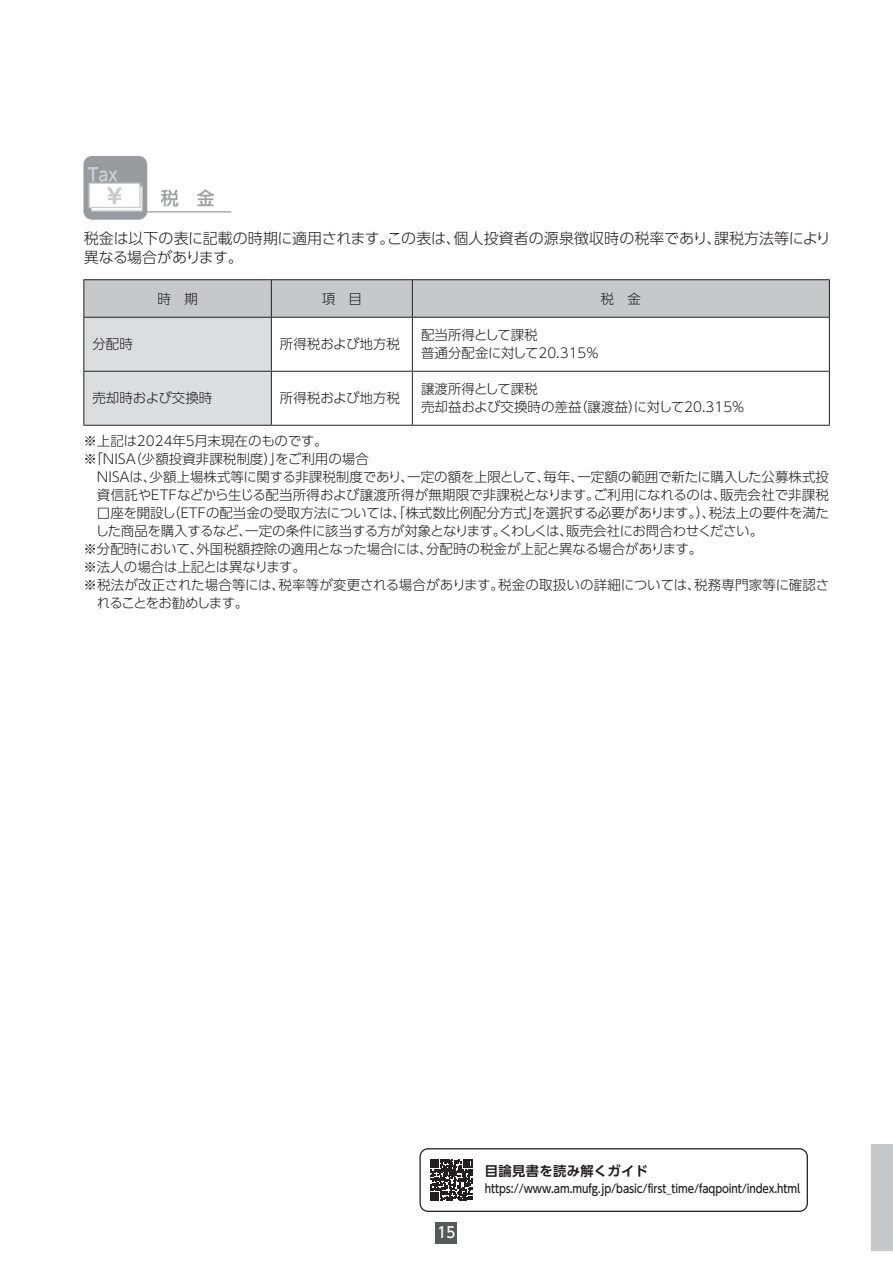
<style>
.page{position:relative;width:893px;height:1263px;background:#fff}
.page>*{position:absolute;margin:0;border:0;box-sizing:border-box;transform-origin:0 0}
.t1{font:500 18px "UD Shin Go Pro";color:#9d9fa2}
.t2{font:300 15px/18.8px "UD Shin Go Pro";color:#231f20}
.t3{font:500 15px "UD Shin Go Pro";color:#fff;scale:.9 1}
.t4{font:300 13.5px/18px "UD Shin Go Pro";color:#231f20}
.t5{font:300 13.5px "UD Shin Go Pro";letter-spacing:-.03em;color:#231f20}
.t6{font:300 13.5px "UD Shin Go Pro";letter-spacing:-.02em;color:#231f20}
.t7{font:300 13.5px "UD Shin Go Pro";letter-spacing:-.085em;color:#231f20}
.t8{font:700 13.35px "UD Shin Go Pro De";letter-spacing:.025em;color:#231f20}
.t9{font:500 11.7px "UD Shin Go Pro";letter-spacing:-.01em;color:#231f20;scale:.88 1}
</style>
<div class="page">
<div style="left:436px;top:1222px;width:21px;height:21px;background:#57585a"></div>
<hr style="left:83px;top:211px;width:148px;height:1px;background:#999b9e">
<div style="left:83px;top:156px;width:64px;height:64px;background:#999b9e;border-radius:9px"></div>
<div style="left:91px;top:187px;width:51px;height:24px;background:linear-gradient(to right,#fff,#fff)"></div>
<div style="left:91px;top:186px;width:52px;height:26px;border:1px solid #cbccce"></div>
<div style="left:89px;top:183px;width:51px;height:24px;background:#fff"></div>
<div style="left:89px;top:183px;width:51px;height:25px;border:1px solid #cbccce"></div>
<svg style="left:88px;top:167px;width:34px;height:37px"></svg>
<svg style="left:84px;top:280px;width:745px;height:145px"></svg>
<hr style="left:83px;top:279px;width:188px;height:1px;background:#231f20">
<hr style="left:83px;top:280px;width:1px;height:37px;background:#231f20">
<hr style="left:271px;top:279px;width:141px;height:1px;background:#231f20">
<hr style="left:271px;top:280px;width:1px;height:37px;background:#231f20">
<hr style="left:412px;top:279px;width:418px;height:1px;background:#231f20">
<hr style="left:412px;top:280px;width:1px;height:37px;background:#231f20">
<hr style="left:829px;top:280px;width:1px;height:37px;background:#231f20">
<hr style="left:83px;top:317px;width:188px;height:1px;background:#231f20">
<hr style="left:83px;top:318px;width:1px;height:53px;background:#231f20">
<hr style="left:271px;top:317px;width:141px;height:1px;background:#231f20">
<hr style="left:271px;top:318px;width:1px;height:53px;background:#231f20">
<hr style="left:412px;top:317px;width:418px;height:1px;background:#231f20">
<hr style="left:412px;top:318px;width:1px;height:53px;background:#231f20">
<hr style="left:829px;top:318px;width:1px;height:53px;background:#231f20">
<hr style="left:83px;top:371px;width:188px;height:1px;background:#231f20">
<hr style="left:83px;top:372px;width:1px;height:53px;background:#231f20">
<hr style="left:271px;top:371px;width:141px;height:1px;background:#231f20">
<hr style="left:271px;top:372px;width:1px;height:53px;background:#231f20">
<hr style="left:412px;top:371px;width:418px;height:1px;background:#231f20">
<hr style="left:412px;top:372px;width:1px;height:53px;background:#231f20">
<hr style="left:829px;top:372px;width:1px;height:53px;background:#231f20">
<hr style="left:83px;top:425px;width:188px;height:1px;background:#231f20">
<hr style="left:271px;top:425px;width:141px;height:1px;background:#231f20">
<hr style="left:412px;top:425px;width:418px;height:1px;background:#231f20">
<svg style="left:419px;top:1148px;width:389px;height:64px"></svg>
<div style="left:872px;top:1144px;width:21px;height:107px;background:#c7c8ca"></div>
<h1 class="t1" style="left:161px;top:184px;width:55px">税　金</h1>
<p class="t2" style="left:84px;top:229px;width:749px">税金は以下の表に記載の時期に適用されます。この表は、個人投資者の源泉徴収時の税率であり、課税方法等により異なる場合があります。</p>
<p class="t4" style="left:157px;top:289px;width:42px">時　期</p>
<p class="t4" style="left:322px;top:289px;width:42px">項　目</p>
<p class="t4" style="left:601px;top:289px;width:42px">税　金</p>
<p class="t4" style="left:92px;top:335px;width:42px">分配時</p>
<p class="t4" style="left:280px;top:335px;width:122px">所得税および地方税</p>
<p class="t4" style="left:421px;top:326px;width:180px">配当所得として課税<br>普通分配金に対して20.315％</p>
<p class="t4" style="left:92px;top:389px;width:122px">売却時および交換時</p>
<p class="t4" style="left:280px;top:389px;width:122px">所得税および地方税</p>
<p class="t4" style="left:421px;top:380px;width:325px">譲渡所得として課税<br>売却益および交換時の差益（譲渡益）に対して20.315％</p>
<p class="t6" style="left:83px;top:430px;width:246px">※上記は2024年５月末現在のものです。</p>
<p class="t4" style="left:83px;top:449px;width:287px">※「ＮＩＳＡ（少額投資非課税制度）」をご利用の場合</p>
<p class="t4" style="left:96px;top:467px;width:735px">ＮＩＳＡは、少額上場株式等に関する非課税制度であり、一定の額を上限として、毎年、一定額の範囲で新たに購入した公募株式投</p>
<p class="t4" style="left:97px;top:485px;width:734px">資信託やＥＴＦなどから生じる配当所得および譲渡所得が無期限で非課税となります。ご利用になれるのは、販売会社で非課税</p>
<p class="t4" style="left:97px;top:503px;width:734px">口座を開設し（ＥＴＦの配当金の受取方法については、「株式数比例配分方式」を選択する必要があります。）、税法上の要件を満た</p>
<p class="t5" style="left:95px;top:520px;width:669px">した商品を購入するなど、一定の条件に該当する方が対象となります。くわしくは、販売会社にお問合わせください。</p>
<p class="t4" style="left:83px;top:539px;width:620px">※分配時において、外国税額控除の適用となった場合には、分配時の税金が上記と異なる場合があります。</p>
<p class="t6" style="left:83px;top:556px;width:224px">※法人の場合は上記とは異なります。</p>
<p class="t4" style="left:83px;top:575px;width:747px">※税法が改正された場合等には、税率等が変更される場合があります。税金の取扱いの詳細については、税務専門家等に確認さ</p>
<p class="t7" style="left:97px;top:592px;width:153px">れることをお勧めします。</p>
<p class="t8" style="left:485px;top:1160px;width:165px">目論見書を読み解くガイド</p>
<p class="t3" style="left:438px;top:1220px;width:21px">15</p>
<p class="t9" style="left:485px;top:1179px;width:360px">https://www.am.mufg.jp/basic/first_time/faqpoint/index.html</p>
</div>
